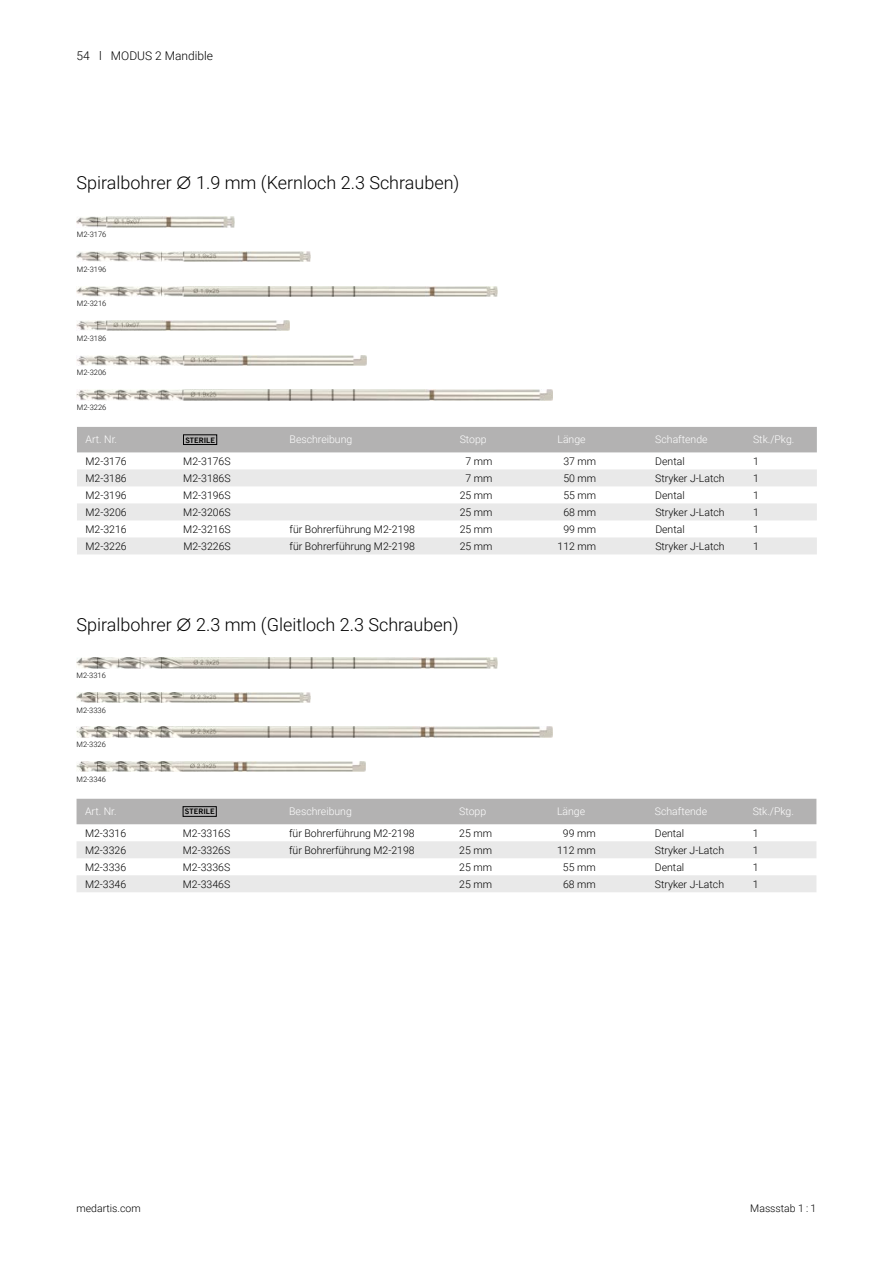
<style>
.page{position:relative;width:893px;height:1263px;background:#fff}
.page>*{position:absolute;margin:0;border:0;box-sizing:border-box;transform-origin:0 0}
.t1{font:300 18px "Roboto";color:#000}
.t2{font:300 12px "Roboto";color:#000}
.t3{font:300 10.5px "Roboto";color:#000}
.t4{font:300 10.5px "Roboto";color:#fff}
.t5{font:300 7.5px "Roboto";color:#000}
.t6{font:7.5px "Trade Gothic LT Com Bd 2";color:#000}
</style>
<div class="page">
<div style="left:77px;top:427px;width:740px;height:25px;background:#b3b2b2"></div>
<svg style="left:77px;top:469px;width:740px;height:85px;fill:#e9e9e9"></svg>
<div style="left:183px;top:435px;width:34px;height:10px;border:1px solid #020203"></div>
<div style="left:77px;top:799px;width:739px;height:25px;background:#b3b2b2"></div>
<svg style="left:77px;top:841px;width:739px;height:51px"></svg>
<div style="left:183px;top:806px;width:34px;height:10px;border:1px solid #020203"></div>
<img style="left:77px;top:217px;width:157px;height:10px">
<img style="left:77px;top:251px;width:234px;height:11px">
<img style="left:77px;top:286px;width:421px;height:10px">
<img style="left:77px;top:321px;width:213px;height:10px">
<img style="left:77px;top:355px;width:289px;height:10px">
<img style="left:77px;top:390px;width:476px;height:10px">
<img style="left:77px;top:658px;width:420px;height:10px">
<img style="left:77px;top:727px;width:475px;height:10px">
<img style="left:77px;top:692px;width:233px;height:11px">
<img style="left:77px;top:761px;width:289px;height:11px">
<p class="t2" style="left:77px;top:47px;width:138px">54 l MODUS 2 Mandible</p>
<h1 class="t1" style="left:77px;top:170px;width:97px">Spiralbohrer</h1>
<h1 class="t1" style="left:196px;top:170px;width:265px">1.9 mm (Kernloch 2.3 Schrauben)</h1>
<p class="t5" style="left:77px;top:229px;width:31px">M2-3176</p>
<p class="t5" style="left:77px;top:264px;width:31px">M2-3196</p>
<p class="t5" style="left:77px;top:298px;width:31px">M2-3216</p>
<p class="t5" style="left:77px;top:333px;width:31px">M2-3186</p>
<p class="t5" style="left:77px;top:367px;width:31px">M2-3206</p>
<p class="t5" style="left:77px;top:402px;width:31px">M2-3226</p>
<p class="t4" style="left:85px;top:432px;width:33px">Art. Nr.</p>
<p class="t6" style="left:185px;top:435px;width:31px">STERILE</p>
<p class="t4" style="left:290px;top:432px;width:64px">Beschreibung</p>
<p class="t4" style="left:460px;top:432px;width:29px">Stopp</p>
<p class="t4" style="left:557px;top:432px;width:30px">Länge</p>
<p class="t4" style="left:655px;top:432px;width:54px">Schaftende</p>
<p class="t4" style="left:753px;top:432px;width:43px">Stk./Pkg.</p>
<p class="t3" style="left:85px;top:454px;width:43px">M2-3176</p>
<p class="t3" style="left:183px;top:454px;width:49px">M2-3176S</p>
<p class="t3" style="left:466px;top:454px;width:28px">7 mm</p>
<p class="t3" style="left:563px;top:454px;width:34px">37 mm</p>
<p class="t3" style="left:655px;top:454px;width:31px">Dental</p>
<p class="t3" style="left:753px;top:454px;width:7px">1</p>
<p class="t3" style="left:85px;top:471px;width:43px">M2-3186</p>
<p class="t3" style="left:183px;top:471px;width:49px">M2-3186S</p>
<p class="t3" style="left:466px;top:471px;width:28px">7 mm</p>
<p class="t3" style="left:563px;top:471px;width:34px">50 mm</p>
<p class="t3" style="left:655px;top:471px;width:71px">Stryker J-Latch</p>
<p class="t3" style="left:753px;top:471px;width:7px">1</p>
<p class="t3" style="left:85px;top:488px;width:43px">M2-3196</p>
<p class="t3" style="left:183px;top:488px;width:49px">M2-3196S</p>
<p class="t3" style="left:460px;top:488px;width:34px">25 mm</p>
<p class="t3" style="left:563px;top:488px;width:34px">55 mm</p>
<p class="t3" style="left:655px;top:488px;width:31px">Dental</p>
<p class="t3" style="left:753px;top:488px;width:7px">1</p>
<p class="t3" style="left:86px;top:505px;width:43px">M2-3206</p>
<p class="t3" style="left:183px;top:505px;width:49px">M2-3206S</p>
<p class="t3" style="left:460px;top:505px;width:34px">25 mm</p>
<p class="t3" style="left:563px;top:505px;width:34px">68 mm</p>
<p class="t3" style="left:655px;top:505px;width:71px">Stryker J-Latch</p>
<p class="t3" style="left:753px;top:505px;width:7px">1</p>
<p class="t3" style="left:86px;top:522px;width:43px">M2-3216</p>
<p class="t3" style="left:183px;top:522px;width:49px">M2-3216S</p>
<p class="t3" style="left:290px;top:522px;width:127px">für Bohrerführung M2-2198</p>
<p class="t3" style="left:460px;top:522px;width:34px">25 mm</p>
<p class="t3" style="left:563px;top:522px;width:34px">99 mm</p>
<p class="t3" style="left:655px;top:522px;width:31px">Dental</p>
<p class="t3" style="left:753px;top:522px;width:7px">1</p>
<p class="t3" style="left:86px;top:539px;width:43px">M2-3226</p>
<p class="t3" style="left:183px;top:539px;width:49px">M2-3226S</p>
<p class="t3" style="left:290px;top:539px;width:127px">für Bohrerführung M2-2198</p>
<p class="t3" style="left:460px;top:539px;width:34px">25 mm</p>
<p class="t3" style="left:557px;top:539px;width:40px">112 mm</p>
<p class="t3" style="left:655px;top:539px;width:71px">Stryker J-Latch</p>
<p class="t3" style="left:753px;top:539px;width:7px">1</p>
<h1 class="t1" style="left:77px;top:612px;width:97px">Spiralbohrer</h1>
<h1 class="t1" style="left:196px;top:612px;width:264px">2.3 mm (Gleitloch 2.3 Schrauben)</h1>
<p class="t5" style="left:77px;top:670px;width:31px">M2-3316</p>
<p class="t5" style="left:77px;top:705px;width:31px">M2-3336</p>
<p class="t5" style="left:77px;top:739px;width:31px">M2-3326</p>
<p class="t5" style="left:77px;top:774px;width:31px">M2-3346</p>
<p class="t4" style="left:85px;top:804px;width:33px">Art. Nr.</p>
<p class="t6" style="left:185px;top:807px;width:31px">STERILE</p>
<p class="t4" style="left:289px;top:804px;width:64px">Beschreibung</p>
<p class="t4" style="left:459px;top:804px;width:29px">Stopp</p>
<p class="t4" style="left:557px;top:804px;width:30px">Länge</p>
<p class="t4" style="left:655px;top:804px;width:54px">Schaftende</p>
<p class="t4" style="left:753px;top:804px;width:43px">Stk./Pkg.</p>
<p class="t3" style="left:85px;top:825px;width:43px">M2-3316</p>
<p class="t3" style="left:183px;top:825px;width:49px">M2-3316S</p>
<p class="t3" style="left:289px;top:825px;width:127px">für Bohrerführung M2-2198</p>
<p class="t3" style="left:459px;top:825px;width:34px">25 mm</p>
<p class="t3" style="left:563px;top:825px;width:34px">99 mm</p>
<p class="t3" style="left:655px;top:825px;width:31px">Dental</p>
<p class="t3" style="left:753px;top:825px;width:7px">1</p>
<p class="t3" style="left:85px;top:842px;width:43px">M2-3326</p>
<p class="t3" style="left:183px;top:842px;width:49px">M2-3326S</p>
<p class="t3" style="left:289px;top:842px;width:127px">für Bohrerführung M2-2198</p>
<p class="t3" style="left:459px;top:842px;width:34px">25 mm</p>
<p class="t3" style="left:557px;top:842px;width:40px">112 mm</p>
<p class="t3" style="left:655px;top:842px;width:71px">Stryker J-Latch</p>
<p class="t3" style="left:753px;top:842px;width:7px">1</p>
<p class="t3" style="left:85px;top:859px;width:43px">M2-3336</p>
<p class="t3" style="left:183px;top:859px;width:49px">M2-3336S</p>
<p class="t3" style="left:459px;top:859px;width:34px">25 mm</p>
<p class="t3" style="left:563px;top:859px;width:34px">55 mm</p>
<p class="t3" style="left:655px;top:859px;width:31px">Dental</p>
<p class="t3" style="left:753px;top:859px;width:7px">1</p>
<p class="t3" style="left:85px;top:876px;width:43px">M2-3346</p>
<p class="t3" style="left:183px;top:876px;width:49px">M2-3346S</p>
<p class="t3" style="left:459px;top:876px;width:34px">25 mm</p>
<p class="t3" style="left:563px;top:876px;width:34px">68 mm</p>
<p class="t3" style="left:655px;top:876px;width:71px">Stryker J-Latch</p>
<p class="t3" style="left:753px;top:876px;width:7px">1</p>
<p class="t3" style="left:77px;top:1201px;width:66px">medartis.com</p>
<p class="t3" style="left:750px;top:1201px;width:68px">Massstab 1 : 1</p>
</div>
